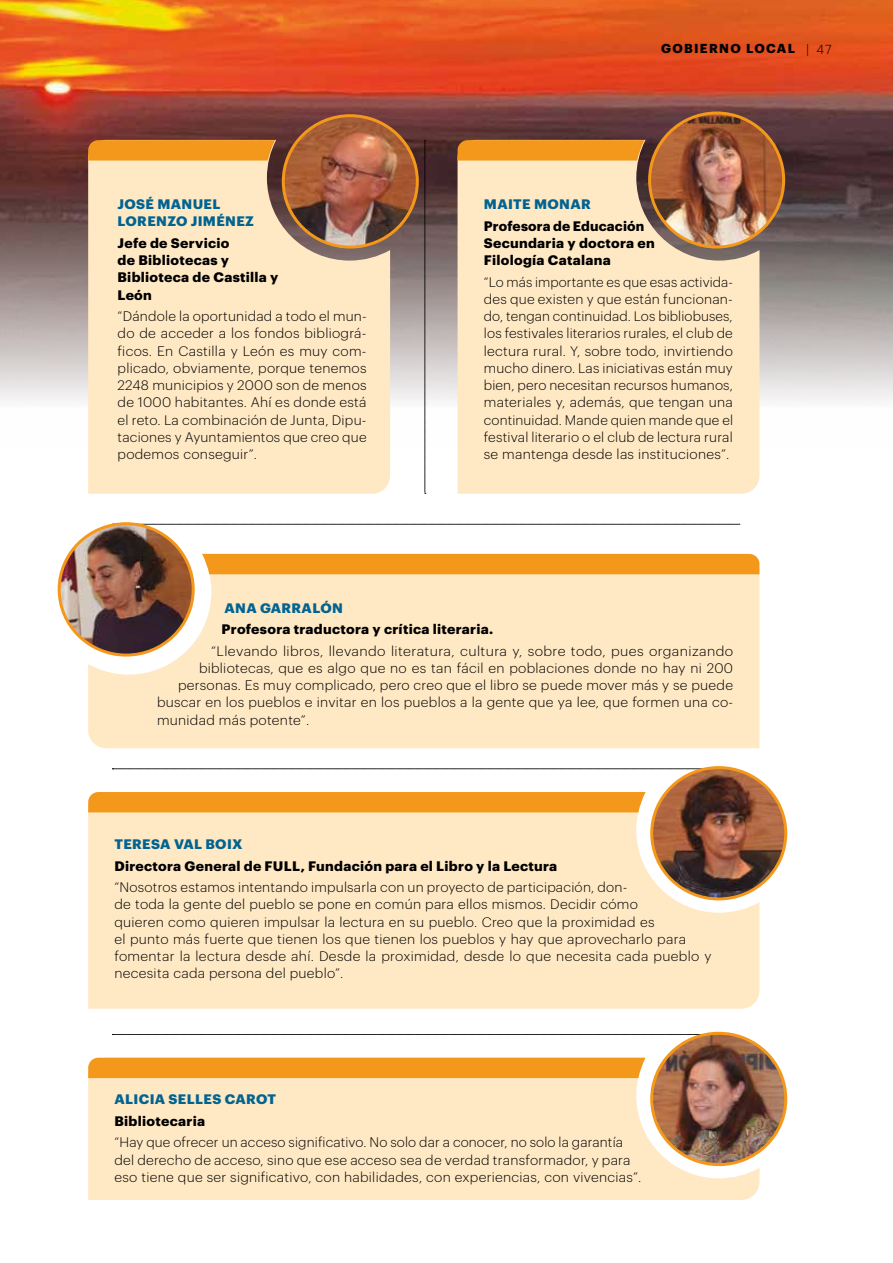
<style>
.page{position:relative;width:893px;height:1263px;background:#fff}
.page>*{position:absolute;margin:0;border:0;box-sizing:border-box;transform-origin:0 0}
.t1{font:300 13.5px/17.2px "Graphik";letter-spacing:.02em;color:#000;text-align:justify}
.t2{font:700 13.5px/17.2px "Graphik";letter-spacing:.02em;color:#000}
.t3{font:700 13.5px/17.2px "Graphik";letter-spacing:.025em;color:#006391}
.t4{font:300 13.5px "Graphik";letter-spacing:.02em;color:#000;scale:1.05 1}
.t5{font:700 12.75px "Graphik";color:#000}
.t6{font:300 12.75px "Graphik";color:#000}
</style>
<div class="page">
<svg style="left:193px;top:524px;width:547px;height:1px"></svg>
<svg style="left:112px;top:768px;width:540px;height:1px"></svg>
<svg style="left:112px;top:1034px;width:540px;height:1px"></svg>
<img style="left:0;top:0;width:893px;height:447px">
<div style="left:458px;top:140px;width:301px;height:354px;background:#ffe9c4"></div>
<div style="left:88px;top:140px;width:302px;height:354px;background:#ffe9c4"></div>
<div style="left:88px;top:574px;width:671px;height:174px;background:#ffe9c4"></div>
<div style="left:88px;top:812px;width:671px;height:197px;background:#ffe9c4"></div>
<div style="left:88px;top:1078px;width:671px;height:122px;background:#ffe9c4"></div>
<svg style="left:458px;top:140px;width:186px;height:21px;background:#f09821"></svg>
<div style="left:202px;top:554px;width:557px;height:20px;background:#f4981c"></div>
<div style="left:88px;top:792px;width:558px;height:20px;background:#f4981c"></div>
<div style="left:88px;top:1058px;width:558px;height:20px;background:#f4981c"></div>
<svg style="left:88px;top:140px;width:187px;height:21px;background:#f09721"></svg>
<img style="left:283px;top:116px;width:134px;height:131px">
<div style="left:282px;top:114px;width:137px;height:135px;border:3px solid #f4981c;border-radius:50%"></div>
<img style="left:59px;top:524px;width:134px;height:131px">
<div style="left:58px;top:522px;width:137px;height:135px;border:3px solid #f4981c;border-radius:50%"></div>
<img style="left:652px;top:768px;width:134px;height:131px">
<div style="left:650px;top:766px;width:137px;height:134px;border:3px solid #f4981c;border-radius:50%"></div>
<img style="left:652px;top:1033px;width:134px;height:131px">
<div style="left:650px;top:1032px;width:137px;height:134px;border:3px solid #f4981c;border-radius:50%"></div>
<img style="left:650px;top:113px;width:134px;height:134px;border-radius:67px">
<div style="left:648px;top:111px;width:137px;height:138px;border:3px solid #f4981c;border-radius:50%"></div>
<svg style="left:425px;top:140px;width:1px;height:354px"></svg>
<p class="t3" style="left:118px;top:194px;width:138px">JOSÉ MANUEL<br>LORENZO JIMÉNEZ</p>
<p class="t2" style="left:118px;top:233px;width:162px">Jefe de Servicio<br>de Bibliotecas y<br>Biblioteca de Castilla y<br>León</p>
<p class="t1" style="left:118px;top:307px;width:251px">“Dándole la oportunidad a todo el mun&shy;do de acceder a los fondos bibliográ&shy;ficos. En Castilla y León es muy com&shy;plicado, obviamente, porque tenemos 2248 municipios y 2000 son de menos de 1000 habitantes. Ahí es donde está el reto. La combinación de Junta, Dipu&shy;taciones y Ayuntamientos que creo que podemos conseguir”.</p>
<p class="t5" style="left:661px;top:39px;width:11px">gobierno</p>
<p class="t5" style="left:746px;top:39px;width:11px">local</p>
<p class="t6" style="left:806px;top:40px;width:27px">| 47</p>
<p class="t3" style="left:484px;top:194px;width:108px">MAITE MONAR</p>
<p class="t2" style="left:484px;top:216px;width:172px">Profesora de Educación<br>Secundaria y doctora en<br>Filología Catalana</p>
<p class="t1" style="left:484px;top:272px;width:251px">“Lo más importante es que esas activida&shy;des que existen y que están funcionan&shy;do, tengan continuidad. Los bibliobuses, los festivales literarios rurales, el club de lectura rural. Y, sobre todo, invirtiendo mucho dinero. Las iniciativas están muy bien, pero necesitan recursos humanos, materiales y, además, que tengan una continuidad. Mande quien mande que el festival literario o el club de lectura rural se mantenga desde las instituciones”.</p>
<p class="t3" style="left:225px;top:598px;width:120px">ANA GARRALÓN</p>
<p class="t2" style="left:222px;top:619px;width:273px">Profesora traductora y crítica literaria.</p>
<p class="t4" style="left:211px;top:641px;width:499px">“Llevando libros, llevando literatura, cultura y, sobre todo, pues organizando</p>
<p class="t1" style="left:199px;top:658px;width:536px">bibliotecas, que es algo que no es tan fácil en poblaciones donde no hay ni 200</p>
<p class="t1" style="left:178px;top:675px;width:557px">personas. Es muy complicado, pero creo que el libro se puede mover más y se puede</p>
<p class="t1" style="left:157px;top:693px;width:577px">buscar en los pueblos e invitar en los pueblos a la gente que ya lee, que formen una co-</p>
<p class="t1" style="left:157px;top:710px;width:154px">munidad más potente”.</p>
<p class="t3" style="left:115px;top:834px;width:130px">TERESA VAL BOIX</p>
<p class="t2" style="left:114px;top:856px;width:444px">Directora General de FULL, Fundación para el Libro y la Lectura</p>
<p class="t1" style="left:114px;top:878px;width:598px;text-align:left">“Nosotros estamos intentando impulsarla con un proyecto de participación, don-<br>de toda la gente del pueblo se pone en común para ellos mismos. Decidir cómo<br>quieren como quieren impulsar la lectura en su pueblo. Creo que la proximidad es<br>el punto más fuerte que tienen los que tienen los pueblos y hay que aprovecharlo para fomentar la lectura desde ahí. Desde la proximidad, desde lo que necesita cada pueblo y necesita cada persona del pueblo”.</p>
<p class="t3" style="left:115px;top:1089px;width:163px">ALICIA SELLES CAROT</p>
<p class="t2" style="left:114px;top:1111px;width:92px">Bibliotecaria</p>
<p class="t1" style="left:114px;top:1133px;width:528px;text-align:left">“Hay que ofrecer un acceso significativo. No solo dar a conocer, no solo la garantía del derecho de acceso, sino que ese acceso sea de verdad transformador, y para eso tiene que ser significativo, con habilidades, con experiencias, con vivencias”.</p>
</div>
